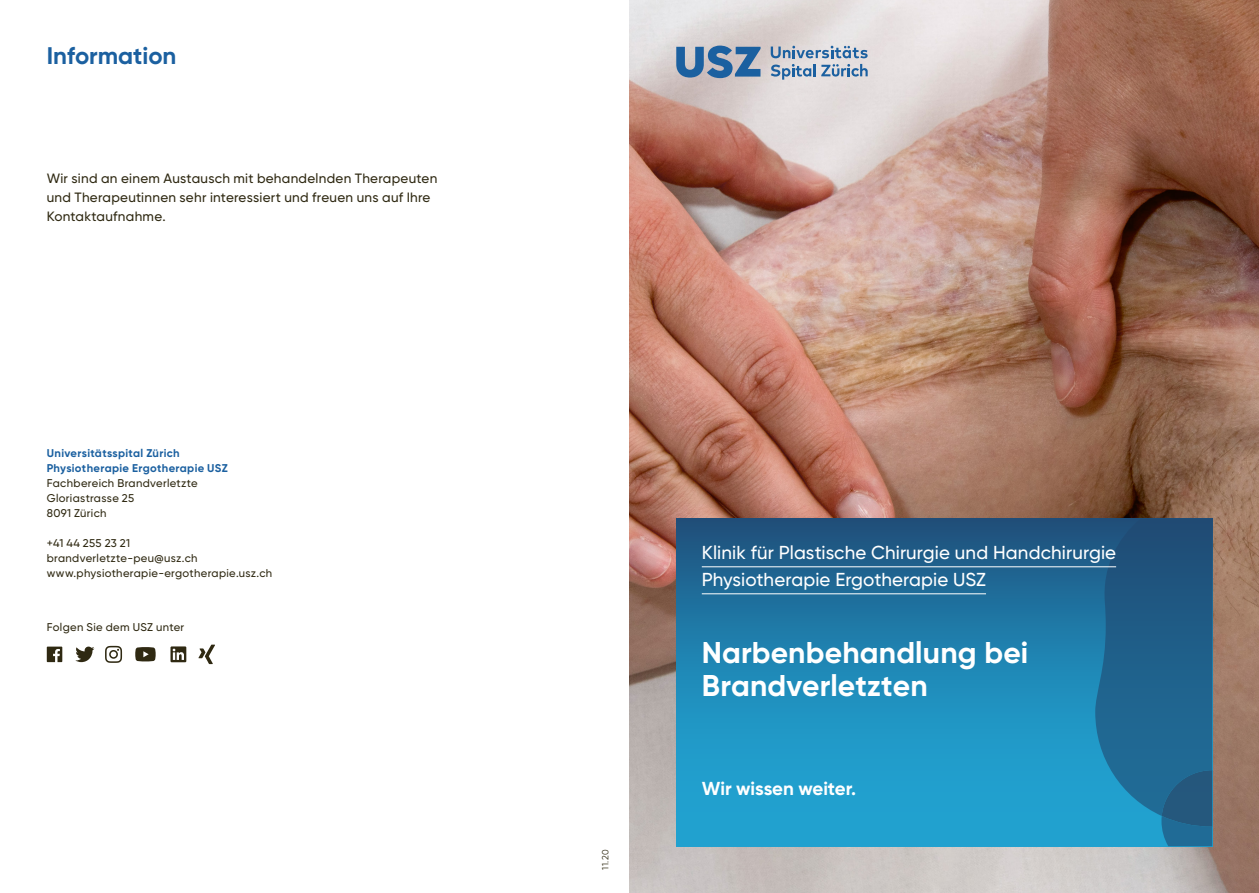
<style>
.page{position:relative;width:1259px;height:893px;background:#fff}
.page>*{position:absolute;margin:0;border:0;box-sizing:border-box;transform-origin:0 0}
.t1{font:700 30px/33px "USZ Gilroy";letter-spacing:.005em;color:#fff}
.t2{font:700 24px "USZ Gilroy";color:#1b60a0}
.t3{font:500 18.75px/27px "USZ Gilroy";letter-spacing:.005em;color:#fff}
.t4{font:700 18.75px "USZ Gilroy";letter-spacing:-.005em;color:#fff}
.t5{font:500 13.5px/18.8px "USZ Gilroy";letter-spacing:.02em;color:#2f2912}
.t6{font:500 11.25px/15px "USZ Gilroy";letter-spacing:.03em;color:#2f2912}
.t7{font:700 11.25px/15px "USZ Gilroy";letter-spacing:.03em;color:#1b60a0}
.t8{font:9px "USZ Gilroy";color:#2f2912}
</style>
<div class="page">
<img style="left:629px;top:0;width:630px;height:893px">
<svg style="left:676px;top:519px;width:419px;height:327px;background:#2084b2"></svg>
<svg style="left:1095px;top:519px;width:117px;height:327px;background:#1f6590"></svg>
<svg style="left:676px;top:46px;width:84px;height:32px;background:#668aaf"></svg>
<svg style="left:821px;top:64px;width:46px;height:13px"></svg>
<svg style="left:770px;top:64px;width:45px;height:16px"></svg>
<svg style="left:770px;top:46px;width:97px;height:12px"></svg>
<svg style="left:198px;top:645px;width:17px;height:19px"></svg>
<svg style="left:47px;top:647px;width:15px;height:15px"></svg>
<svg style="left:105px;top:646px;width:17px;height:17px"></svg>
<svg style="left:170px;top:646px;width:16px;height:16px"></svg>
<svg style="left:135px;top:647px;width:21px;height:14px"></svg>
<svg style="left:75px;top:647px;width:19px;height:15px"></svg>
<hr style="left:702px;top:566px;width:414px;height:1px;background:#fff">
<hr style="left:702px;top:593px;width:284px;height:1px;background:#fff">
<h2 class="t2" style="left:47px;top:40px;width:131px">Information</h2>
<p class="t5" style="left:47px;top:169px;width:392px">Wir sind an einem Austausch mit behandelnden Therapeuten und Therapeutinnen sehr interessiert und freuen uns auf Ihre<br>Kontaktaufnahme.</p>
<p class="t7" style="left:47px;top:446px;width:182px">Universitätsspital Zürich<br>Physiotherapie Ergotherapie USZ</p>
<p class="t6" style="left:47px;top:476px;width:152px">Fachbereich Brandverletzte<br>Gloriastrasse 25<br>8091 Zürich</p>
<p class="t6" style="left:47px;top:536px;width:227px">+41 44 255 23 21 brandverletzte-peu@usz.ch www.physiotherapie-ergotherapie.usz.ch</p>
<p class="t6" style="left:47px;top:620px;width:139px">Folgen Sie dem USZ unter</p>
<p class="t8" style="left:600px;top:870px;width:21px;rotate:-90deg">11.20</p>
<h3 class="t3" style="left:702px;top:539px;width:416px">Klinik für Plastische Chirurgie und Handchirurgie<br>Physiotherapie Ergotherapie USZ</h3>
<h1 class="t1" style="left:702px;top:636px;width:328px">Narbenbehandlung bei<br>Brandverletzten</h1>
<h3 class="t4" style="left:702px;top:777px;width:156px">Wir wissen weiter.</h3>
</div>
